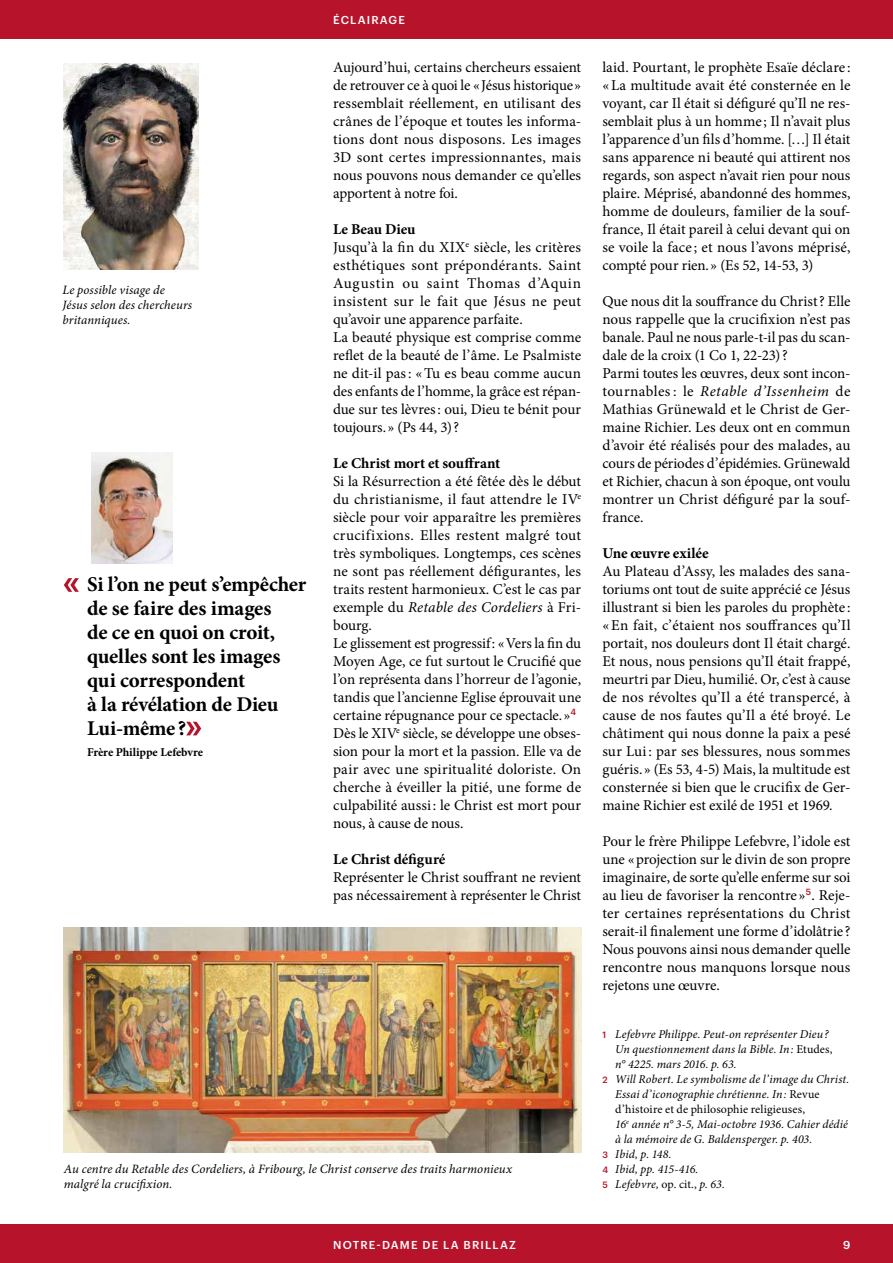
<style>
.page{position:relative;width:893px;height:1263px;background:#fff}
.page>*{position:absolute;margin:0;border:0;box-sizing:border-box;transform-origin:0 0}
.t1{font:700 21px/24px "Minion Pro";letter-spacing:-.015em;color:#000}
.t2{font:15px/18px "Minion Pro";color:#000;text-align:justify}
.t3{font:700 15px "Minion Pro";color:#000}
.t4{font:italic 12.75px/15px "Minion Pro";letter-spacing:.01em;color:#000}
.t5{font:italic 12px "Minion Pro";letter-spacing:.01em;color:#000}
.t6{font:12px "Minion Pro";letter-spacing:.005em;color:#000}
.t7{font:700 12px "Minion Pro";letter-spacing:-.01em;color:#000}
.t8{font:500 11.25px "Graphik";letter-spacing:.105em;color:#fff}
.s1{font-weight:700}
.s2{font-style:italic}
.s3{font-family:"Graphik";font-weight:500;font-style:normal;font-size:9px;color:#b7142c}
.s4{font-style:normal}
</style>
<div class="page">
<img style="left:64px;top:927px;width:517px;height:225px">
<div style="left:0;top:1224px;width:893px;height:39px;background:#b7142c"></div>
<div style="left:0;top:0;width:893px;height:38px;background:#b7142c"></div>
<img style="left:64px;top:64px;width:134px;height:206px">
<svg style="left:64px;top:578px;width:15px;height:14px"></svg>
<svg style="left:186px;top:722px;width:15px;height:13px"></svg>
<img style="left:91px;top:452px;width:81px;height:111px">
<p class="t4" style="left:62px;top:282px;width:131px">Le possible visage de<br>Jésus selon des chercheurs britanniques.</p>
<h1 class="t1" style="left:87px;top:572px;width:221px">Si l’on ne peut s’empêcher de se faire des images<br>de ce en quoi on croit, quelles sont les images qui correspondent<br>à la révélation de Dieu<br>Lui-même ?</h1>
<p class="t7" style="left:87px;top:744px;width:118px">Frère Philippe Lefebvre</p>
<p class="t8" style="left:333px;top:12px;width:73px">ÉCLAIRAGE</p>
<p class="t2" style="left:333px;top:58px;width:250px">Aujourd’hui, certains chercheurs essaient de retrouver ce à quoi le «Jésus historique» ressemblait réellement, en utilisant des crânes de l’époque et toutes les informa&shy;tions dont nous disposons. Les images 3D sont certes impressionnantes, mais nous pouvons nous demander ce qu’elles apportent à notre foi.</p>
<p class="t2" style="left:333px;top:220px;width:250px;text-align:left"><span class="s1">Le Beau Dieu<br></span>Jusqu’à la fin du XIX<sup>e</sup> siècle, les critères esthétiques sont prépondérants. Saint Augustin ou saint Thomas d’Aquin insistent sur le fait que Jésus ne peut qu’avoir une apparence parfaite.<br>La beauté physique est comprise comme reflet de la beauté de l’âme. Le Psalmiste ne dit-il pas: «Tu es beau comme aucun des enfants de l’homme, la grâce est répan&shy;due sur tes lèvres: oui, Dieu te bénit pour toujours.» (Ps 44, 3)?</p>
<p class="t3" style="left:333px;top:453px;width:169px">Le Christ mort et souffrant</p>
<p class="t2" style="left:333px;top:472px;width:250px;text-align:left">Si la Résurrection a été fêtée dès le début du christianisme, il faut attendre le IV<sup>e </sup>siècle pour voir apparaître les premières crucifixions. Elles restent malgré tout très symboliques. Longtemps, ces scènes ne sont pas réellement défigurantes, les traits restent harmonieux. C’est le cas par exemple du <span class="s2">Retable des Cordeliers</span> à Fri&shy;bourg.<br>Le glissement est progressif: «Vers la fin du Moyen Age, ce fut surtout le Crucifié que l’on représenta dans l’horreur de l’agonie, tandis que l’ancienne Eglise éprouvait une certaine répugnance pour ce spectacle.»<sup>4<br></sup>Dès le XIV<sup>e</sup> siècle, se développe une obses&shy;sion pour la mort et la passion. Elle va de pair avec une spiritualité doloriste. On cherche à éveiller la pitié, une forme de culpabilité aussi: le Christ est mort pour nous, à cause de nous.</p>
<p class="t3" style="left:333px;top:849px;width:114px">Le Christ défiguré</p>
<p class="t2" style="left:333px;top:868px;width:250px">Représenter le Christ souffrant ne revient pas nécessairement à représenter le Christ</p>
<p class="t4" style="left:64px;top:1161px;width:450px">Au centre du Retable des Cordeliers, à Fribourg, le Christ conserve des traits harmonieux malgré la crucifixion.</p>
<p class="t2" style="left:602px;top:58px;width:250px">laid. Pourtant, le prophète Esaïe déclare : «La multitude avait été consternée en le voyant, car Il était si défiguré qu’Il ne res&shy;semblait plus à un homme ; Il n’avait plus l’apparence d’un fils d’homme. […] Il était sans apparence ni beauté qui attirent nos regards, son aspect n’avait rien pour nous plaire. Méprisé, abandonné des hommes, homme de douleurs, familier de la souf&shy;france, Il était pareil à celui devant qui on se voile la face ; et nous l’avons méprisé, compté pour rien.» (Es 52, 14-53, 3)</p>
<p class="t2" style="left:602px;top:292px;width:250px;text-align:left">Que nous dit la souffrance du Christ? Elle nous rappelle que la crucifixion n’est pas banale. Paul ne nous parle-t-il pas du scan&shy;dale de la croix (1 Co 1, 22-23)?<br>Parmi toutes les œuvres, deux sont incon&shy;tournables: le <span class="s2">Retable d’Issenheim</span> de Mathias Grünewald et le Christ de Ger&shy;maine Richier. Les deux ont en commun d’avoir été réalisés pour des malades, au cours de périodes d’épidémies. Grünewald et Richier, chacun à son époque, ont voulu montrer un Christ défiguré par la souf&shy;france.</p>
<p class="t3" style="left:602px;top:543px;width:108px">Une œuvre exilée</p>
<p class="t2" style="left:602px;top:562px;width:250px">Au Plateau d’Assy, les malades des sana&shy;toriums ont tout de suite apprécié ce Jésus illustrant si bien les paroles du prophète : «En fait, c’étaient nos souffrances qu’Il portait, nos douleurs dont Il était chargé.<br>Et nous, nous pensions qu’Il était frappé, meurtri par Dieu, humilié. Or, c’est à cause de nos révoltes qu’Il a été transpercé, à cause de nos fautes qu’Il a été broyé. Le châtiment qui nous donne la paix a pesé sur Lui: par ses blessures, nous sommes guéris.» (Es 53, 4-5) Mais, la multitude est consternée si bien que le crucifix de Ger&shy;maine Richier est exilé de 1951 et 1969.</p>
<p class="t2" style="left:602px;top:832px;width:250px">Pour le frère Philippe Lefebvre, l’idole est une «projection sur le divin de son propre imaginaire, de sorte qu’elle enferme sur soi au lieu de favoriser la rencontre »<sup>5</sup>. Reje&shy;ter certaines représentations du Christ serait-il finalement une forme d’idolâtrie?<br>Nous pouvons ainsi nous demander quelle rencontre nous manquons lorsque nous rejetons une œuvre.</p>
<p class="t5" style="left:602px;top:1026px;width:228px"><span class="s3">1</span> Lefebvre Philippe. Peut-on représenter Dieu?</p>
<p class="t5" style="left:615px;top:1041px;width:219px">Un questionnement dans la Bible. In: <span class="s4">Etudes,</span></p>
<p class="t5" style="left:615px;top:1056px;width:123px">n° 4225. mars 2016. p. 63.</p>
<p class="t5" style="left:602px;top:1071px;width:248px"><span class="s3">2</span> Will Robert. Le symbolisme de l’image du Christ.</p>
<p class="t5" style="left:615px;top:1086px;width:206px">Essai d’iconographie chrétienne. In: <span class="s4">Revue</span></p>
<p class="t6" style="left:615px;top:1101px;width:191px">d’histoire et de philosophie religieuses,</p>
<p class="t5" style="left:615px;top:1116px;width:234px">16<sup>e</sup> année n° 3-5, Mai-octobre 1936. Cahier dédié</p>
<p class="t5" style="left:615px;top:1131px;width:199px">à la mémoire de G. Baldensperger. p. 403.</p>
<p class="t5" style="left:602px;top:1146px;width:71px"><span class="s3">3</span> Ibid, p. 148.</p>
<p class="t5" style="left:602px;top:1161px;width:98px"><span class="s3">4</span> Ibid, pp. 415-416.</p>
<p class="t5" style="left:602px;top:1176px;width:124px"><span class="s3">5</span> Lefebvre, <span class="s4">op. cit.,</span> p. 63.</p>
<p class="t8" style="left:333px;top:1236px;width:184px">NOTRE-DAME DE LA BRILLAZ</p>
<p class="t8" style="left:843px;top:1236px;width:9px">9</p>
</div>
